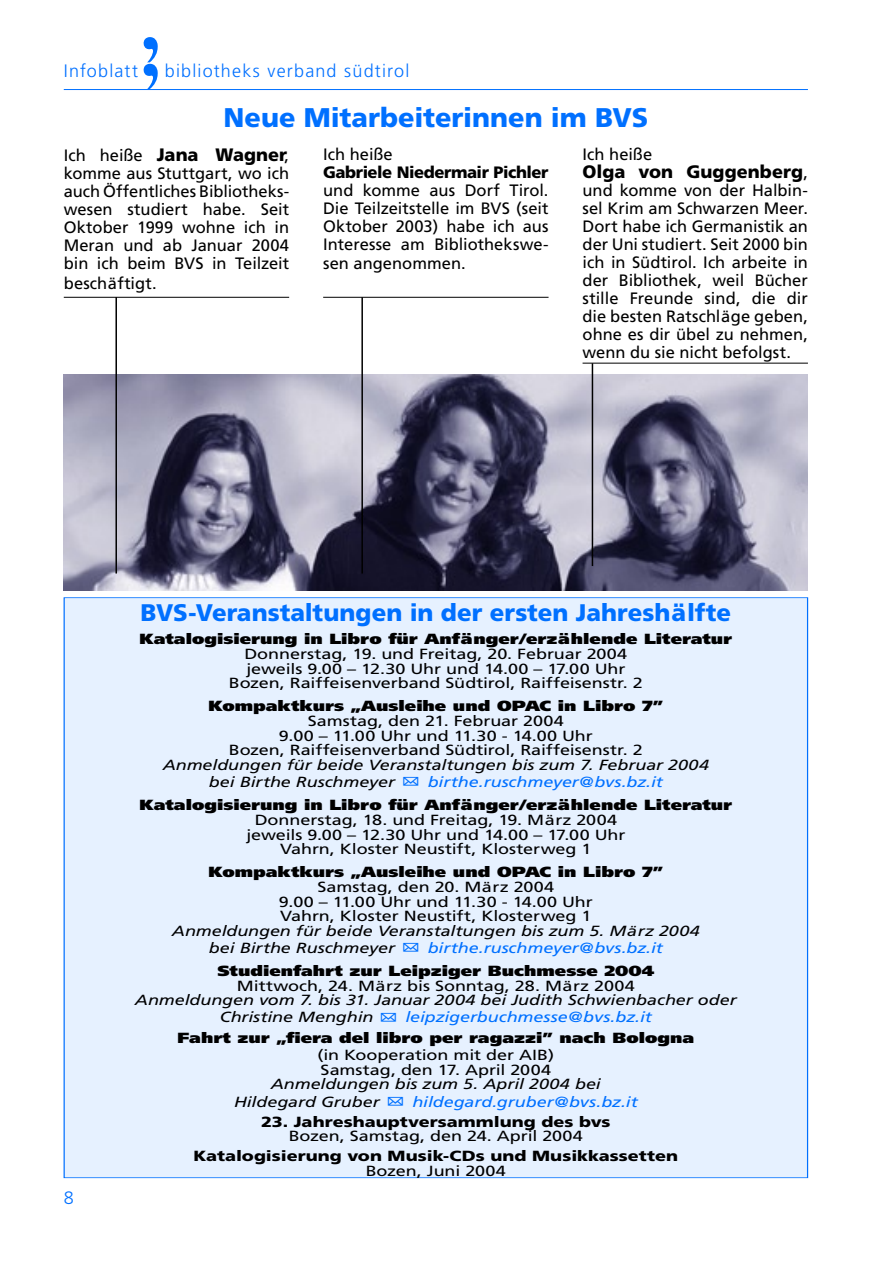
<style>
.page{position:relative;width:893px;height:1263px;background:#fff}
.page>*{position:absolute;margin:0;border:0;box-sizing:border-box;transform-origin:0 0}
.t1{font:900 27px "Frutiger";letter-spacing:-.005em;color:#0070ff}
.t2{font:900 24px "Frutiger";color:#0070ff}
.t3{font:900 18px "Frutiger";color:#000}
.t4{font:300 18px "Frutiger";letter-spacing:.065em;color:#0070ff}
.t5{font:16.5px/18px "Frutiger";color:#000;text-align:justify}
.t6{font:900 16.5px "Frutiger";letter-spacing:-.03em;color:#000}
.t7{font:14.7px/14.7px "Frutiger";letter-spacing:-.005em;color:#000;text-align:center;scale:1.23 1}
.t8{font:italic 14.7px/17.1px "Frutiger";letter-spacing:-.005em;color:#000;text-align:center;scale:1.23 1}
.t9{font:900 14.7px "Frutiger";color:#000;scale:1.23 1}
.t10{font:900 14.7px "Frutiger";color:#000;scale:1.23 1}
.s1{font-weight:400;font-size:16.5px}
.s2{font-family:"International Ty 1";font-style:normal;font-size:17.1px;color:#0070ff}
.s3{color:#0070ff}
</style>
<div class="page">
<svg style="left:143px;top:37px;width:15px;height:52px"></svg>
<hr style="left:64px;top:89px;width:744px;height:1px;background:#0070ff">
<img style="left:64px;top:375px;width:744px;height:215px">
<hr style="left:115px;top:297px;width:2px;height:276px;background:#000">
<hr style="left:361px;top:297px;width:2px;height:276px;background:#000">
<hr style="left:592px;top:363px;width:1px;height:203px;background:#000">
<hr style="left:64px;top:297px;width:225px;height:1px;background:#000">
<hr style="left:323px;top:297px;width:226px;height:1px;background:#000">
<hr style="left:583px;top:363px;width:225px;height:1px;background:#000">
<div style="left:64px;top:598px;width:743px;height:580px;background:#e6f1ff"></div>
<p class="t4" style="left:64px;top:61px;width:76px">Infoblatt</p>
<p class="t4" style="left:165px;top:61px;width:246px">bibliotheks verband südtirol</p>
<h1 class="t1" style="left:224px;top:102px;width:426px">Neue Mitarbeiterinnen im BVS</h1>
<p class="t3" style="left:64px;top:144px;width:227px"><span class="s1">Ich heiße</span> Jana Wagner<span class="s1">,</span></p>
<p class="t5" style="left:64px;top:164px;width:227px">komme aus Stuttgart, wo ich auch Öffentliches Bibliotheks&shy;wesen studiert habe. Seit Oktober 1999 wohne ich in Meran und ab Januar 2004 bin ich beim BVS in Teilzeit</p>
<p class="t5" style="left:64px;top:274px;width:94px">beschäftigt.</p>
<p class="t5" style="left:323px;top:145px;width:71px">Ich heiße</p>
<p class="t6" style="left:323px;top:162px;width:227px">Gabriele Niedermair Pichler</p>
<p class="t5" style="left:323px;top:181px;width:227px">und komme aus Dorf Tirol.<br>Die Teilzeitstelle im BVS (seit Oktober 2003) habe ich aus Interesse am Bibliothekswe-</p>
<p class="t5" style="left:323px;top:254px;width:144px">sen angenommen.</p>
<p class="t5" style="left:583px;top:145px;width:71px">Ich heiße</p>
<p class="t3" style="left:583px;top:160px;width:227px">Olga von Guggenberg<span class="s1">,</span></p>
<p class="t5" style="left:583px;top:181px;width:227px">und komme von der Halbin&shy;sel Krim am Schwarzen Meer.<br>Dort habe ich Germanistik an der Uni studiert. Seit 2000 bin ich in Südtirol. Ich arbeite in der Bibliothek, weil Bücher stille Freunde sind, die dir die besten Ratschläge geben, ohne es dir übel zu nehmen, wenn du sie nicht befolgst.</p>
<p class="t4" style="left:64px;top:1188px;width:12px">8</p>
<h2 class="t2" style="left:141px;top:598px;width:592px">BVS-Veranstaltungen in der ersten Jahreshälfte</h2>
<p class="t9" style="left:139px;top:630px;width:483px">Katalogisierung in Libro für Anfänger/erzählende Literatur</p>
<p class="t7" style="left:229px;top:646px;width:338px">Donnerstag, 19. und Freitag, 20. Februar 2004 jeweils 9.00 – 12.30 Uhr und 14.00 – 17.00 Uhr<br>Bozen, Raiffeisenverband Südtirol, Raiffeisenstr. 2</p>
<p class="t9" style="left:209px;top:697px;width:371px">Kompaktkurs „Ausleihe und OPAC in Libro 7”</p>
<p class="t7" style="left:229px;top:713px;width:338px">Samstag, den 21. Februar 2004<br>9.00 – 11.00 Uhr und 11.30 - 14.00 Uhr<br>Bozen, Raiffeisenverband Südtirol, Raiffeisenstr. 2</p>
<p class="t8" style="left:163px;top:756px;width:446px">Anmeldungen für beide Veranstaltungen bis zum 7. Februar 2004 bei Birthe Ruschmeyer <span class="s2">E</span> <span class="s3">birthe.ruschmeyer@bvs.bz.it</span></p>
<p class="t9" style="left:139px;top:796px;width:483px">Katalogisierung in Libro für Anfänger/erzählende Literatur</p>
<p class="t7" style="left:246px;top:812px;width:310px">Donnerstag, 18. und Freitag, 19. März 2004 jeweils 9.00 – 12.30 Uhr und 14.00 – 17.00 Uhr<br>Vahrn, Kloster Neustift, Klosterweg 1</p>
<p class="t9" style="left:209px;top:863px;width:371px">Kompaktkurs „Ausleihe und OPAC in Libro 7”</p>
<p class="t7" style="left:279px;top:879px;width:257px">Samstag, den 20. März 2004<br>9.00 – 11.00 Uhr und 11.30 - 14.00 Uhr<br>Vahrn, Kloster Neustift, Klosterweg 1</p>
<p class="t8" style="left:172px;top:922px;width:431px">Anmeldungen für beide Veranstaltungen bis zum 5. März 2004 bei Birthe Ruschmeyer <span class="s2">E</span> <span class="s3">birthe.ruschmeyer@bvs.bz.it</span></p>
<p class="t9" style="left:217px;top:962px;width:357px">Studienfahrt zur Leipziger Buchmesse 2004</p>
<p class="t7" style="left:237px;top:978px;width:325px">Mittwoch, 24. März bis Sonntag, 28. März 2004</p>
<p class="t8" style="left:135px;top:991px;width:491px">Anmeldungen vom 7. bis 31. Januar 2004 bei Judith Schwienbacher oder<br>Christine Menghin <span class="s2">E</span> <span class="s3">leipzigerbuchmesse@bvs.bz.it</span></p>
<p class="t9" style="left:178px;top:1029px;width:421px">Fahrt zur „fiera del libro per ragazzi” nach Bologna</p>
<p class="t7" style="left:317px;top:1047px;width:194px;text-align:left">(in Kooperation mit der AIB)<br>Samstag, den 17. April 2004</p>
<p class="t8" style="left:234px;top:1076px;width:330px">Anmeldungen bis zum 5. April 2004 bei<br>Hildegard Gruber <span class="s2">E</span> <span class="s3">hildegard.gruber@bvs.bz.it</span></p>
<p class="t10" style="left:261px;top:1112px;width:286px">23. Jahreshauptversammlung des bvs</p>
<p class="t7" style="left:289px;top:1129px;width:241px">Bozen, Samstag, den 24. April 2004</p>
<p class="t10" style="left:194px;top:1147px;width:395px">Katalogisierung von Musik-CDs und Musikkassetten</p>
<p class="t7" style="left:366px;top:1163px;width:115px">Bozen, Juni 2004</p>
</div>
